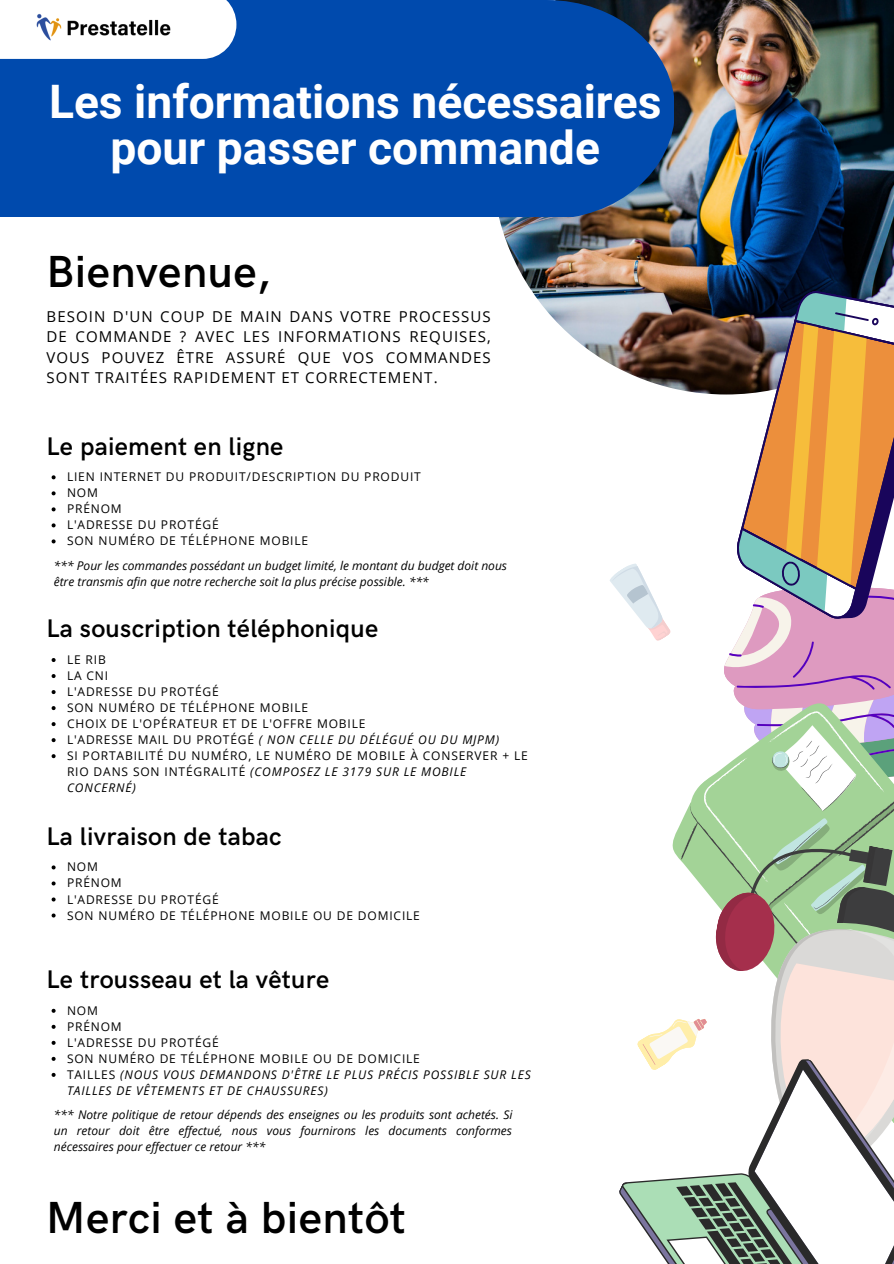
<style>
.page{position:relative;width:894px;height:1264px;background:#fff}
.page>*{position:absolute;margin:0;border:0;box-sizing:border-box;transform-origin:0 0}
.t1{font:700 46.2px/46.2px "Roboto";color:#fff;text-align:center}
.t2{font:600 45px "HK Grotesk";letter-spacing:.01em;color:#000}
.t3{font:600 25.5px "HK Grotesk";letter-spacing:.01em;color:#000}
.t4{font:15px/20.2px "Open Sans";letter-spacing:.07em;color:#000;text-align:justify}
.t5{font:12px/16px "Open Sans";letter-spacing:.07em;color:#000}
.t6{font:italic 12px/16px "Open Sans";color:#000}
.t7{font:italic 12px/16px "Open Sans";letter-spacing:.07em;color:#000}
.s1{font-style:italic}
.s2{font-style:normal}
</style>
<div class="page">
<img style="left:499px;top:0;width:394px;height:342px">
<div style="left:0;top:0;width:673px;height:217px;background:#004aad"></div>
<div style="left:0;top:0;width:236px;height:59px;background:#fff"></div>
<img style="left:36px;top:13px;width:135px;height:28px">
<svg style="left:578px;top:288px;width:315px;height:975px"></svg>
<svg style="left:52px;top:658px;width:4px;height:4px"></svg>
<svg style="left:52px;top:674px;width:4px;height:4px"></svg>
<svg style="left:52px;top:690px;width:4px;height:4px"></svg>
<svg style="left:52px;top:706px;width:4px;height:4px"></svg>
<svg style="left:52px;top:722px;width:4px;height:4px"></svg>
<svg style="left:52px;top:738px;width:4px;height:4px"></svg>
<svg style="left:52px;top:754px;width:4px;height:4px"></svg>
<svg style="left:52px;top:865px;width:4px;height:4px"></svg>
<svg style="left:52px;top:881px;width:4px;height:4px"></svg>
<svg style="left:52px;top:897px;width:4px;height:4px"></svg>
<svg style="left:52px;top:913px;width:4px;height:4px"></svg>
<svg style="left:52px;top:475px;width:4px;height:4px"></svg>
<svg style="left:52px;top:491px;width:4px;height:4px"></svg>
<svg style="left:52px;top:507px;width:4px;height:4px"></svg>
<svg style="left:52px;top:523px;width:4px;height:4px"></svg>
<svg style="left:52px;top:539px;width:4px;height:4px"></svg>
<svg style="left:52px;top:1008px;width:4px;height:4px"></svg>
<svg style="left:52px;top:1024px;width:4px;height:4px"></svg>
<svg style="left:52px;top:1040px;width:4px;height:4px"></svg>
<svg style="left:52px;top:1056px;width:4px;height:4px"></svg>
<svg style="left:52px;top:1072px;width:4px;height:4px"></svg>
<h1 class="t1" style="left:49px;top:79px;width:613px">Les informations nécessaires pour passer commande</h1>
<h2 class="t2" style="left:47px;top:246px;width:226px">Bienvenue,</h2>
<p class="t4" style="left:47px;top:306px;width:445px">BESOIN D'UN COUP DE MAIN DANS VOTRE PROCESSUS DE COMMANDE ? AVEC LES INFORMATIONS REQUISES, VOUS POUVEZ ÊTRE ASSURÉ QUE VOS COMMANDES SONT TRAITÉES RAPIDEMENT ET CORRECTEMENT.</p>
<h3 class="t3" style="left:47px;top:432px;width:238px">Le paiement en ligne</h3>
<p class="t5" style="left:67px;top:468px;width:355px">LIEN INTERNET DU PRODUIT/DESCRIPTION DU PRODUIT<br>NOM<br>PRÉNOM<br>L'ADRESSE DU PROTÉGÉ<br>SON NUMÉRO DE TÉLÉPHONE MOBILE</p>
<p class="t6" style="left:54px;top:557px;width:454px">*** Pour les commandes possédant un budget limité, le montant du budget doit nous être transmis afin que notre recherche soit la plus précise possible. ***</p>
<h3 class="t3" style="left:47px;top:614px;width:333px">La souscription téléphonique</h3>
<p class="t5" style="left:67px;top:651px;width:462px">LE RIB<br>LA CNI<br>L'ADRESSE DU PROTÉGÉ<br>SON NUMÉRO DE TÉLÉPHONE MOBILE<br>CHOIX DE L'OPÉRATEUR ET DE L'OFFRE MOBILE<br>L'ADRESSE MAIL DU PROTÉGÉ <span class="s1">( NON CELLE DU DÉLÉGUÉ OU DU MJPM)<br></span>SI PORTABILITÉ DU NUMÉRO, LE NUMÉRO DE MOBILE À CONSERVER + LE<br>RIO DANS SON INTÉGRALITÉ <span class="s1">(COMPOSEZ LE 3179 SUR LE MOBILE<br>CONCERNÉ)</span></p>
<h3 class="t3" style="left:47px;top:821px;width:236px">La livraison de tabac</h3>
<p class="t5" style="left:67px;top:858px;width:354px">NOM<br>PRÉNOM<br>L'ADRESSE DU PROTÉGÉ<br>SON NUMÉRO DE TÉLÉPHONE MOBILE OU DE DOMICILE</p>
<h3 class="t3" style="left:47px;top:965px;width:284px">Le trousseau et la vêture</h3>
<p class="t7" style="left:67px;top:1002px;width:465px"><span class="s2">NOM<br>PRÉNOM<br>L'ADRESSE DU PROTÉGÉ<br>SON NUMÉRO DE TÉLÉPHONE MOBILE OU DE DOMICILE<br>TAILLES</span> (NOUS VOUS DEMANDONS D'ÊTRE LE PLUS PRÉCIS POSSIBLE SUR LES<br>TAILLES DE VÊTEMENTS ET DE CHAUSSURES)</p>
<p class="t6" style="left:54px;top:1106px;width:460px;text-align:justify">*** Notre politique de retour dépends des enseignes ou les produits sont achetés. Si un retour doit être effectué, nous vous fournirons les documents conformes nécessaires pour effectuer ce retour ***</p>
<h2 class="t2" style="left:46px;top:1191px;width:361px">Merci et à bientôt</h2>
</div>
